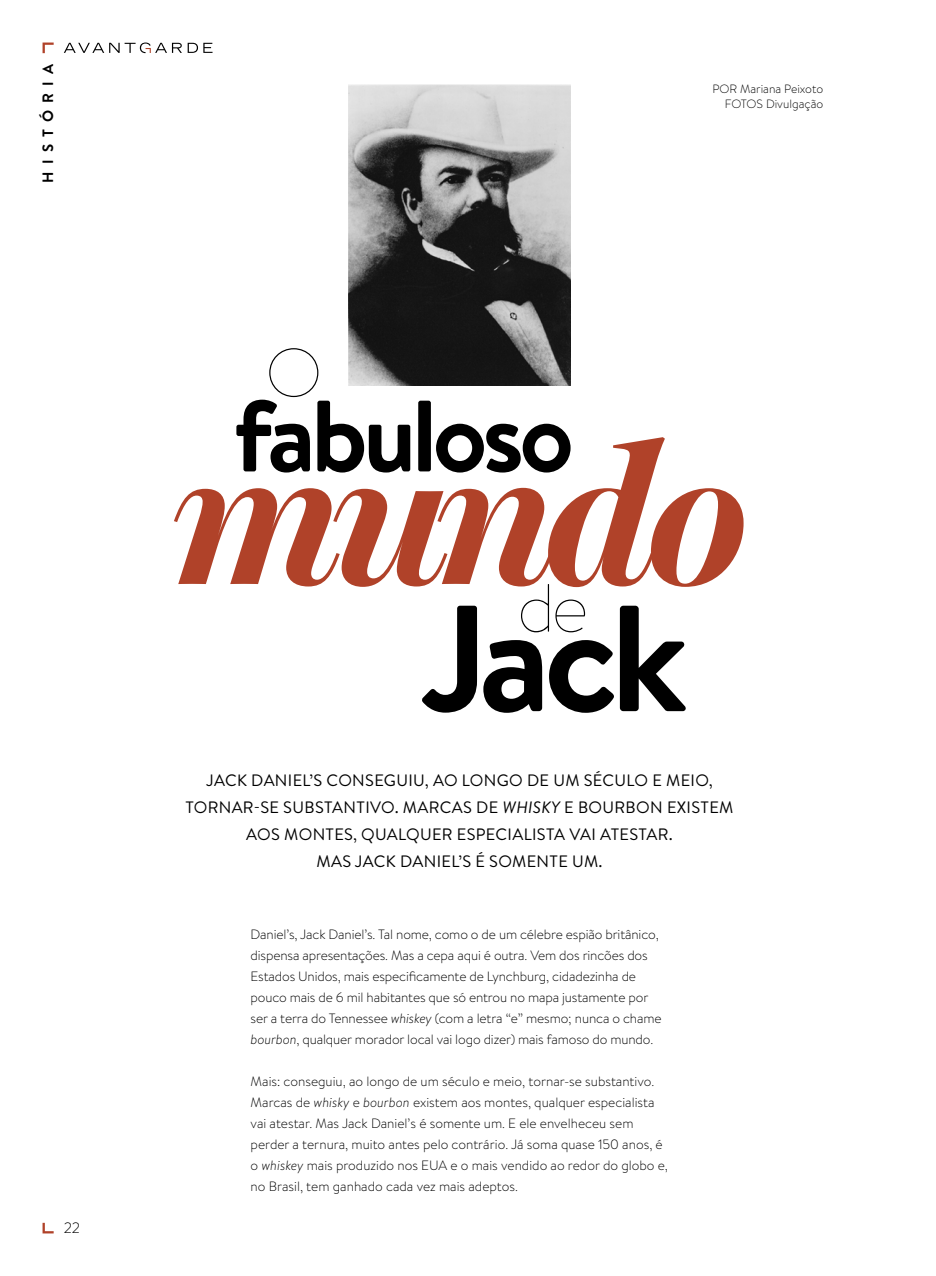
<style>
.page{position:relative;width:936px;height:1276px;background:#fff}
.page>*{position:absolute;margin:0;border:0;box-sizing:border-box;transform-origin:0 0}
.t1{font:italic 700 189px "Harriet Display";letter-spacing:-.06em;color:#b04229}
.t2{font:700 150.6px "Brandon Text";color:#000}
.t3{font:700 101.1px "Brandon Text";letter-spacing:-.05em;color:#000}
.t4{font:100 67.95px "Brandon Text";color:#000}
.t5{font:16.5px/27px "Brandon Text";letter-spacing:.02em;color:#000;text-align:center}
.t6{font:700 15px "Brandon Text";letter-spacing:.48em;color:#000}
.t7{font:300 15px "Brandon Text";color:#000}
.t8{font:300 13.5px/21px "Brandon Text";letter-spacing:-.01em;color:#000}
.t9{font:300 12px "Brandon Text";color:#000}
.s1{font-style:italic}
</style>
<div class="page">
<svg style="left:188px;top:43px;width:24px;height:10px"></svg>
<svg style="left:64px;top:43px;width:118px;height:10px"></svg>
<svg style="left:43px;top:43px;width:11px;height:10px"></svg>
<svg style="left:43px;top:1222px;width:11px;height:11px"></svg>
<img style="left:349px;top:85px;width:221px;height:301px">
<p class="t6" style="left:37px;top:183px;width:120px;rotate:-90deg">HISTÓRIA</p>
<p class="t7" style="left:64px;top:1218px;width:18px">22</p>
<p class="t4" style="left:265px;top:327px;width:59px">O</p>
<p class="t9" style="left:712px;top:81px;width:112px">POR Mariana Peixoto</p>
<p class="t9" style="left:724px;top:96px;width:100px">FOTOS Divulgação</p>
<p class="t3" style="left:233px;top:366px;width:342px">fabuloso</p>
<p class="t1" style="left:171px;top:386px;width:578px">mundo</p>
<p class="t4" style="left:517px;top:562px;width:73px">de</p>
<p class="t2" style="left:420px;top:554px;width:269px">Jack</p>
<p class="t5" style="left:185px;top:766px;width:549px">JACK DANIEL’S CONSEGUIU, AO LONGO DE UM SÉCULO E MEIO,<br>TORNAR-SE SUBSTANTIVO. MARCAS DE <span class="s1">WHISKY</span> E BOURBON EXISTEM<br>AOS MONTES, QUALQUER ESPECIALISTA VAI ATESTAR.</p>
<p class="t5" style="left:316px;top:847px;width:287px">MAS JACK DANIEL’S É SOMENTE UM.</p>
<p class="t8" style="left:250px;top:923px;width:412px">Daniel’s, Jack Daniel’s. Tal nome, como o de um célebre espião britânico, dispensa apresentações. Mas a cepa aqui é outra. Vem dos rincões dos Estados Unidos, mais especificamente de Lynchburg, cidadezinha de pouco mais de 6 mil habitantes que só entrou no mapa justamente por ser a terra do Tennessee <span class="s1">whiskey</span> (com a letra “e” mesmo; nunca o chame <span class="s1">bourbon</span>, qualquer morador local vai logo dizer) mais famoso do mundo.</p>
<p class="t8" style="left:250px;top:1070px;width:419px">Mais: conseguiu, ao longo de um século e meio, tornar-se substantivo.<br>Marcas de <span class="s1">whisky</span> e <span class="s1">bourbon</span> existem aos montes, qualquer especialista vai atestar. Mas Jack Daniel’s é somente um. E ele envelheceu sem perder a ternura, muito antes pelo contrário. Já soma quase 150 anos, é o <span class="s1">whiskey</span> mais produzido nos EUA e o mais vendido ao redor do globo e, no Brasil, tem ganhado cada vez mais adeptos.</p>
</div>
